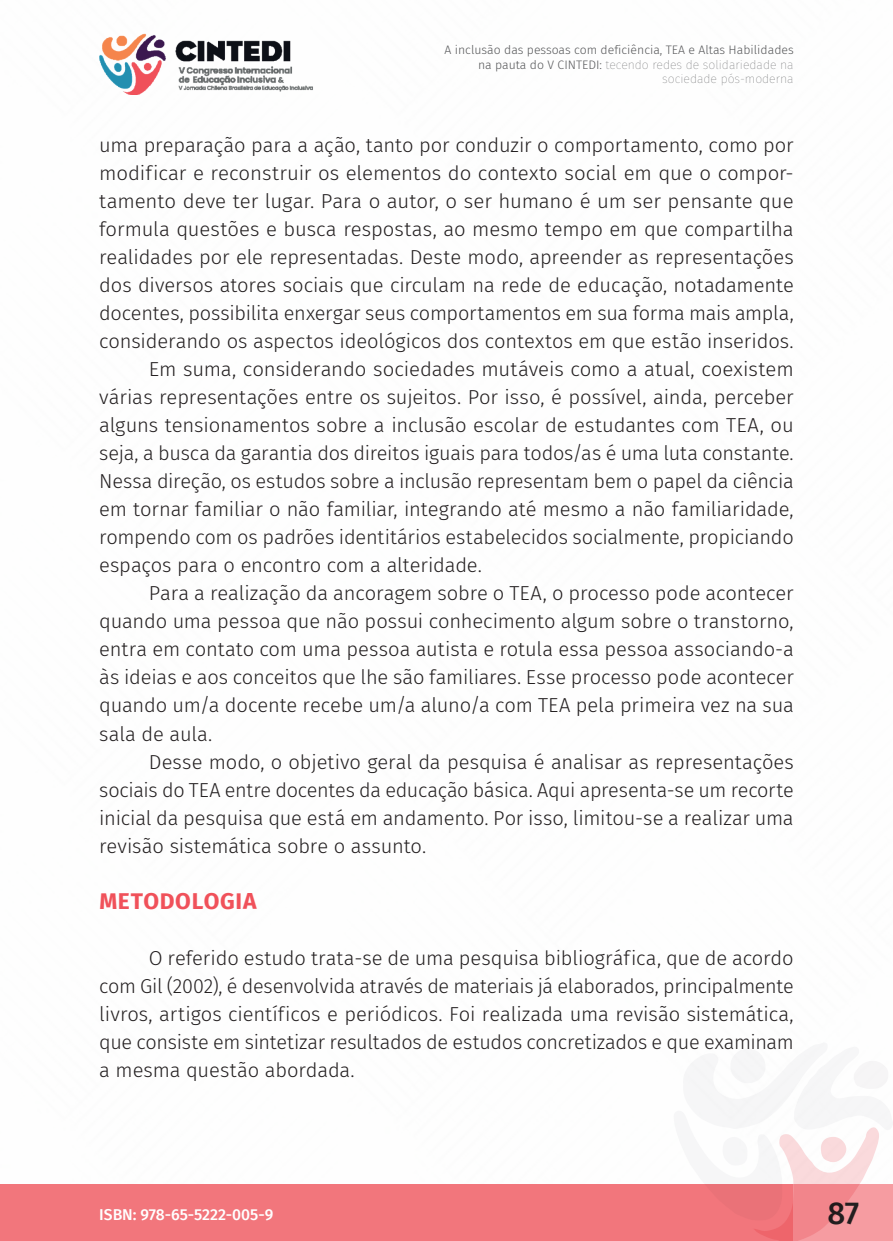
<style>
.page{position:relative;width:893px;height:1241px;background:#fff}
.page>*{position:absolute;margin:0;border:0;box-sizing:border-box;transform-origin:0 0}
.t1{font:500 31.5px "Fira Sans";color:#231f20}
._8_SUBTÍTULO{font:700 22.75px "Fira Sans";letter-spacing:.03em;color:#f0515a}
._6_CORPO{font:300 20.12px/28px "Fira Sans";letter-spacing:-.005em;color:#231f20;text-align:justify}
.t2{font:500 15.75px "Fira Sans";color:#fff}
.t3{font:300 12.25px/14.7px "Fira Sans";color:#57585a;text-align:right}
.s1{font-weight:100}
</style>
<div class="page">
<div style="left:0;top:1184px;width:794px;height:56px;background:#f2767c"></div>
<img style="left:99px;top:33px;width:214px;height:61px">
<svg style="left:688px;top:1049px;width:205px;height:191px"></svg>
<p class="t3" style="left:444px;top:42px;width:351px">A inclusão das pessoas com deficiência, TEA e Altas Habilidades na pauta do V CINTEDI: <span class="s1">tecendo redes de solidariedade na sociedade pós-moderna</span></p>
<p class="_6_CORPO" style="left:99px;top:131px;width:696px">uma preparação para a ação, tanto por conduzir o comportamento, como por modificar e reconstruir os elementos do contexto social em que o compor&shy;tamento deve ter lugar. Para o autor, o ser humano é um ser pensante que formula questões e busca respostas, ao mesmo tempo em que compartilha realidades por ele representadas. Deste modo, apreender as representações dos diversos atores sociais que circulam na rede de educação, notadamente docentes, possibilita enxergar seus comportamentos em sua forma mais ampla, considerando os aspectos ideológicos dos contextos em que estão inseridos.</p>
<p class="_6_CORPO" style="left:99px;top:355px;width:696px;text-indent:50px">Em suma, considerando sociedades mutáveis como a atual, coexistem várias representações entre os sujeitos. Por isso, é possível, ainda, perceber alguns tensionamentos sobre a inclusão escolar de estudantes com TEA, ou seja, a busca da garantia dos direitos iguais para todos/as é uma luta constante.<br>Nessa direção, os estudos sobre a inclusão representam bem o papel da ciência em tornar familiar o não familiar, integrando até mesmo a não familiaridade, rompendo com os padrões identitários estabelecidos socialmente, propiciando espaços para o encontro com a alteridade.</p>
<p class="_6_CORPO" style="left:99px;top:579px;width:696px;text-indent:50px">Para a realização da ancoragem sobre o TEA, o processo pode acontecer quando uma pessoa que não possui conhecimento algum sobre o transtorno, entra em contato com uma pessoa autista e rotula essa pessoa associando-a às ideias e aos conceitos que lhe são familiares. Esse processo pode acontecer quando um/a docente recebe um/a aluno/a com TEA pela primeira vez na sua sala de aula.</p>
<p class="_6_CORPO" style="left:99px;top:747px;width:696px;text-indent:50px">Desse modo, o objetivo geral da pesquisa é analisar as representações sociais do TEA entre docentes da educação básica. Aqui apresenta-se um recorte inicial da pesquisa que está em andamento. Por isso, limitou-se a realizar uma revisão sistemática sobre o assunto.</p>
<p class="_8_SUBTÍTULO" style="left:99px;top:881px;width:159px">METODOLOGIA</p>
<p class="_6_CORPO" style="left:99px;top:943px;width:696px;text-indent:50px">O referido estudo trata-se de uma pesquisa bibliográfica, que de acordo com Gil (2002), é desenvolvida através de materiais já elaborados, principalmente livros, artigos científicos e periódicos. Foi realizada uma revisão sistemática, que consiste em sintetizar resultados de estudos concretizados e que examinam a mesma questão abordada.</p>
<p class="t2" style="left:99px;top:1201px;width:176px">ISBN: 978-65-5222-005-9</p>
<h1 class="t1" style="left:827px;top:1187px;width:33px">87</h1>
</div>
